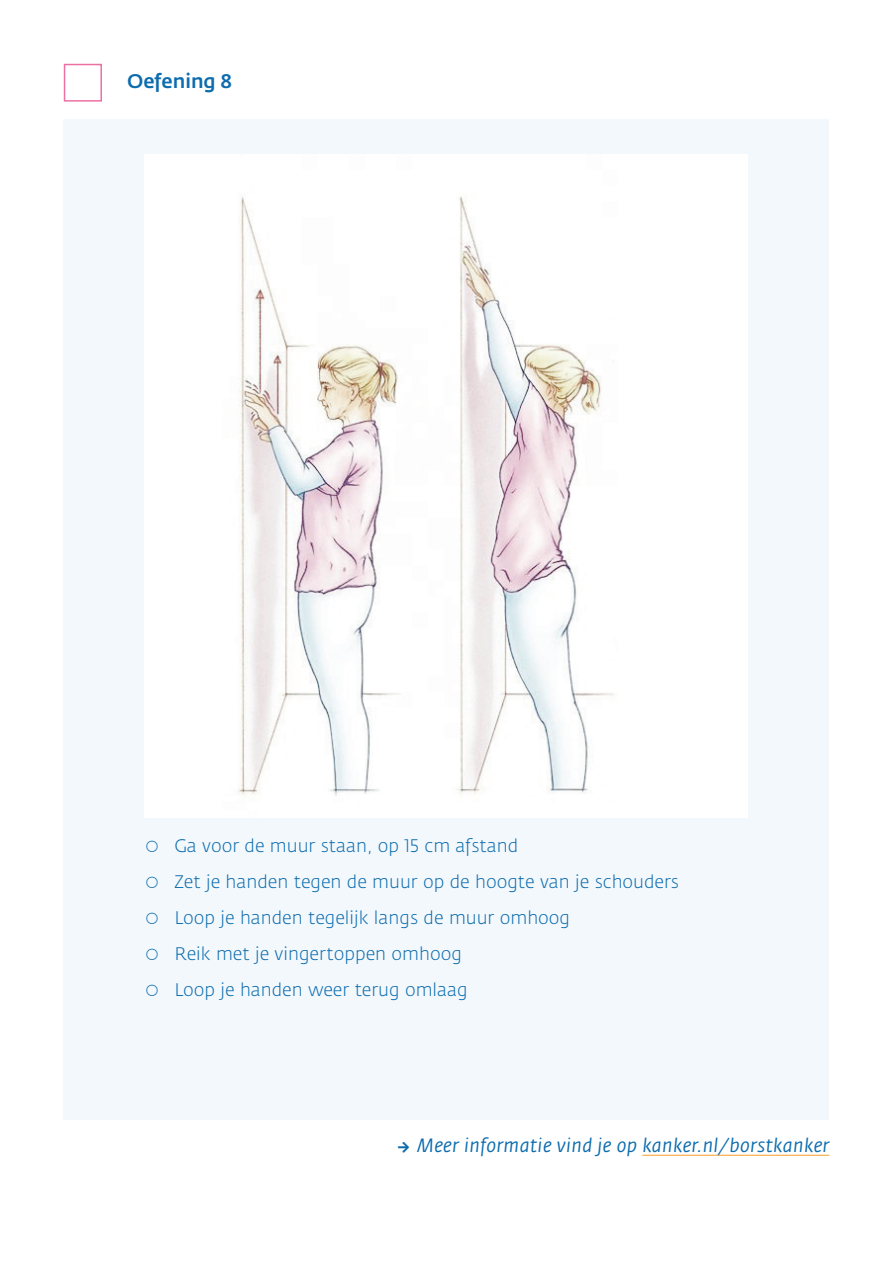
<style>
.page{position:relative;width:893px;height:1263px;background:#fff}
.page>*{position:absolute;margin:0;border:0;box-sizing:border-box;transform-origin:0 0}
.t1{font:500 19.5px "Fedra Sans Std";color:#0d6cae}
.t2{font:italic 19.05px "Fedra Sans";letter-spacing:.02em;color:#0d6cae}
.t3{font:300 18px "Fedra Sans";color:#0d6cae}
</style>
<div class="page">
<div style="left:64px;top:119px;width:765px;height:1000px;background:#f2f8fc"></div>
<div style="left:145px;top:154px;width:603px;height:664px;background:#fff"></div>
<img style="left:238px;top:196px;width:377px;height:600px">
<div style="left:64px;top:64px;width:38px;height:38px;border:2px solid #ed70a4"></div>
<hr style="left:642px;top:1155px;width:187px;height:1px;background:#faa63f">
<p class="t1" style="left:127px;top:68px;width:106px">Oefening 8</p>
<p class="t3" style="left:145px;top:837px;width:375px">○ Ga voor de muur staan, op 15 cm afstand</p>
<p class="t3" style="left:145px;top:873px;width:536px">○ Zet je handen tegen de muur op de hoogte van je schouders</p>
<p class="t3" style="left:145px;top:908px;width:427px">○ Loop je handen tegelijk langs de muur omhoog</p>
<p class="t3" style="left:145px;top:944px;width:319px">○ Reik met je vingertoppen omhoog</p>
<p class="t3" style="left:145px;top:980px;width:325px">○ Loop je handen weer terug omlaag</p>
<p class="t2" style="left:417px;top:1135px;width:413px">Meer informatie vind je op kanker.nl/borstkanker</p>
</div>
